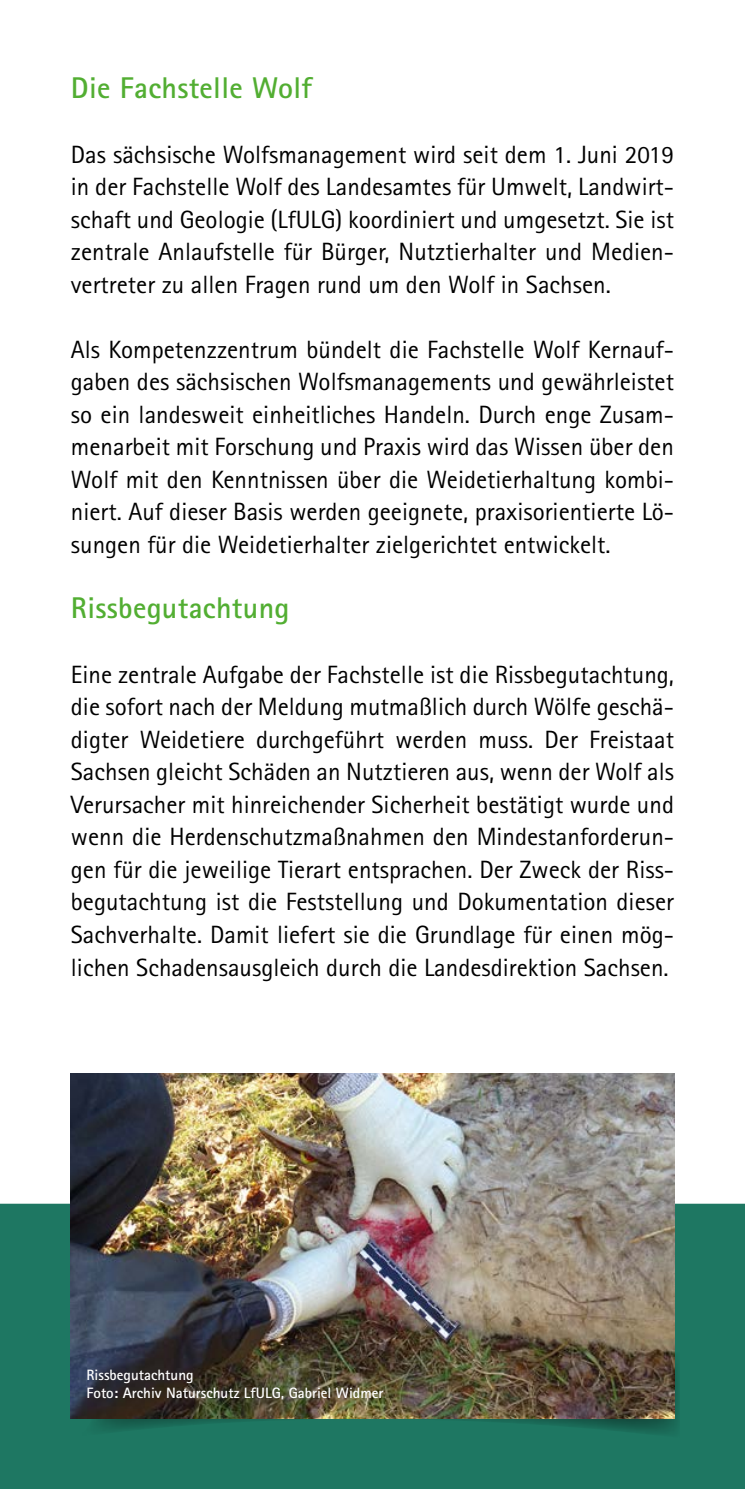
<style>
.page{position:relative;width:745px;height:1489px;background:#fff}
.page>*{position:absolute;margin:0;border:0;box-sizing:border-box;transform-origin:0 0}
.H2-Zwischenüberschrift{font:700 30px "Rotis Sans Serif Pro";letter-spacing:.01em;color:#52ae32}
.P-Fliesstext{font:25px/32.5px "Rotis Sans Serif Pro";color:#000;text-align:justify}
.t1{font:700 15px/18.8px "Rotis Sans Serif Pro";color:#fff}
</style>
<div class="page">
<svg style="left:0;top:1141px;width:744px;height:347px;background:#378573"></svg>
<svg style="left:71px;top:1351px;width:608px;height:86px;background:#216f5b"></svg>
<img style="left:71px;top:1073px;width:602px;height:345px">
<h2 class="H2-Zwischenüberschrift" style="left:71px;top:68px;width:242px">Die Fachstelle Wolf</h2>
<p class="P-Fliesstext" style="left:71px;top:138px;width:604px">Das sächsische Wolfsmanagement wird seit dem 1. Juni 2019 in der Fachstelle Wolf des Landesamtes für Umwelt, Landwirt&shy;schaft und Geologie (LfULG) koordiniert und umgesetzt. Sie ist zentrale Anlaufstelle für Bürger, Nutztierhalter und Medien&shy;vertreter zu allen Fragen rund um den Wolf in Sachsen.</p>
<p class="P-Fliesstext" style="left:71px;top:333px;width:604px">Als Kompetenzzentrum bündelt die Fachstelle Wolf Kernauf&shy;gaben des sächsischen Wolfsmanagements und gewährleistet so ein landesweit einheitliches Handeln. Durch enge Zusam&shy;menarbeit mit Forschung und Praxis wird das Wissen über den Wolf mit den Kenntnissen über die Weidetierhaltung kombi&shy;niert. Auf dieser Basis werden geeignete, praxisorientierte Lö&shy;sungen für die Weidetierhalter zielgerichtet entwickelt.</p>
<h2 class="H2-Zwischenüberschrift" style="left:71px;top:588px;width:220px">Rissbegutachtung</h2>
<p class="P-Fliesstext" style="left:71px;top:658px;width:604px">Eine zentrale Aufgabe der Fachstelle ist die Rissbegutachtung, die sofort nach der Meldung mutmaßlich durch Wölfe geschä&shy;digter Weidetiere durchgeführt werden muss. Der Freistaat Sachsen gleicht Schäden an Nutztieren aus, wenn der Wolf als Verursacher mit hinreichender Sicherheit bestätigt wurde und wenn die Herdenschutzmaßnahmen den Mindestanforderun&shy;gen für die jeweilige Tierart entsprachen. Der Zweck der Riss&shy;begutachtung ist die Feststellung und Dokumentation dieser Sachverhalte. Damit liefert sie die Grundlage für einen mög&shy;lichen Schadensausgleich durch die Landesdirektion Sachsen.</p>
<p class="t1" style="left:86px;top:1364px;width:298px">Rissbegutachtung<br>Foto: Archiv Naturschutz LfULG, Gabriel Widmer</p>
</div>
